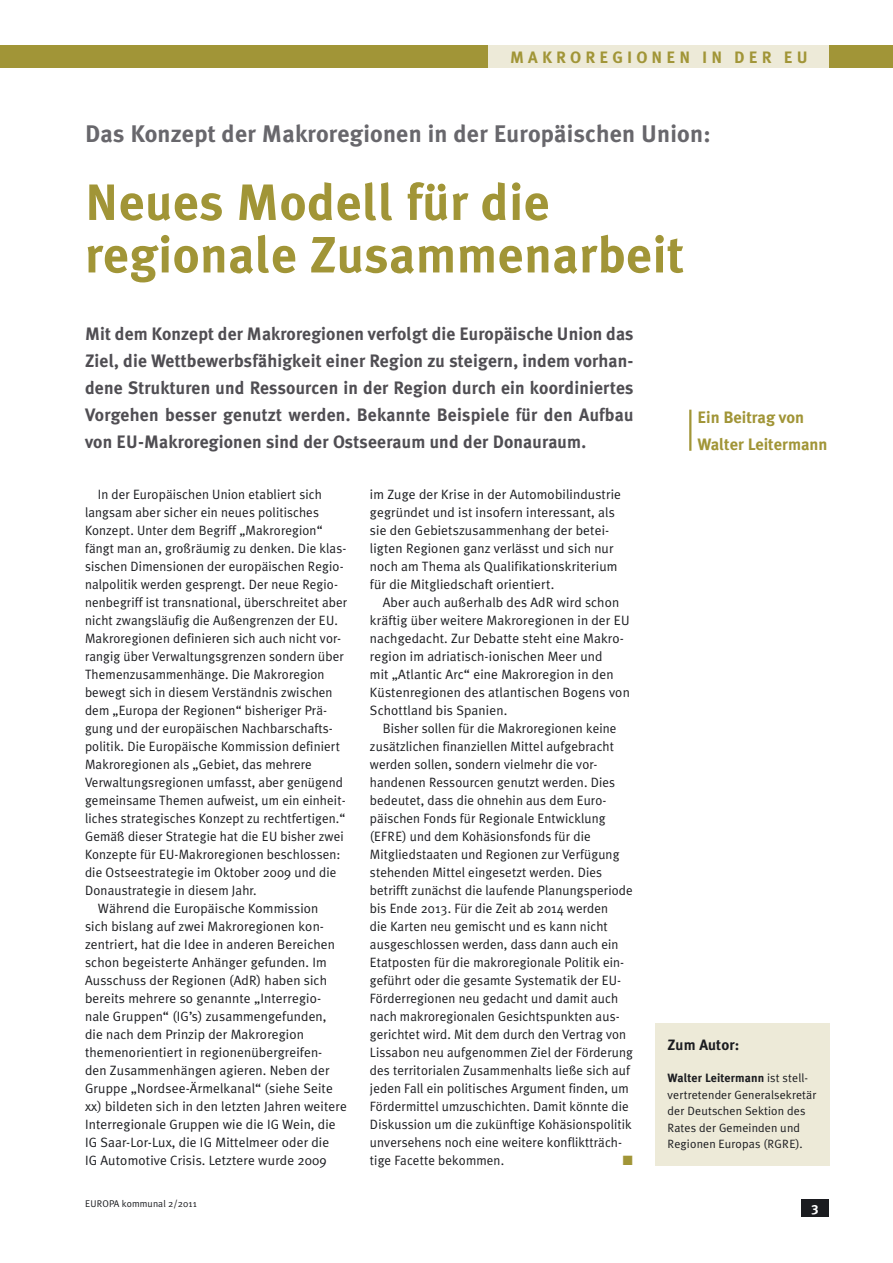
<style>
.page{position:relative;width:893px;height:1263px;background:#fff}
.page>*{position:absolute;margin:0;border:0;box-sizing:border-box;transform-origin:0 0}
.Headline_1{font:700 51px/52.5px "Meta Plus";letter-spacing:.01em;color:#a19537}
.Headline_1___Oberzei{font:700 24px "Meta Plus";letter-spacing:.01em;color:#68676c}
.Intro_groß{font:700 18px/27px "Meta Plus";letter-spacing:.01em;color:#504e53;text-align:justify}
.t1{font:700 16.5px "Meta Plus";color:#a19537}
.t2{font:700 16.5px "Meta Plus";letter-spacing:.25em;color:#a19537}
.Autorenkasten_-_fett{font:700 15px "Meta Plus";color:#1b1c20}
.Fließtext{font:13.5px/18px "Meta Plus Normal";letter-spacing:.01em;color:#1b1c20}
.Fließtext-2{font:13.5px "Zapf Dingbats ITC";color:#a19537}
.t3{font:700 13.5px "Meta Plus";color:#fff}
.Autorenkasten_-_Text{font:12px/16.5px "Meta Plus Normal";letter-spacing:.01em;color:#1b1c20}
.t4{font:9.75px "Meta Plus Normal";letter-spacing:.01em;color:#1b1c20}
.s1{font-family:"Meta Plus";font-weight:700}
</style>
<div class="page">
<div style="left:0;top:46px;width:893px;height:22px;background:#a19537"></div>
<div style="left:489px;top:46px;width:340px;height:22px;background:#edead8"></div>
<div style="left:655px;top:1023px;width:174px;height:142px;background:#edead8"></div>
<hr style="left:689px;top:410px;width:2px;height:41px;background:#a19537">
<div style="left:801px;top:1199px;width:28px;height:17px;background:#1b1c20"></div>
<p class="t2" style="left:510px;top:48px;width:101px">Makroregi</p>
<p class="t1" style="left:636px;top:48px;width:29px">onen</p>
<p class="t1" style="left:702px;top:48px;width:10px">in</p>
<p class="t1" style="left:734px;top:48px;width:72px">de r EU</p>
<p class="Headline_1___Oberzei" style="left:85px;top:120px;width:627px">Das Konzept der Makroregionen in der Europäischen U nion:</p>
<p class="Headline_1" style="left:85px;top:176px;width:600px">Neues Modell für die regionale Zusammenarbeit</p>
<p class="Intro_groß" style="left:85px;top:320px;width:550px">Mit dem Konzept der Makroregionen verfolgt die Europäische U nion das Ziel, die Wettbewerbsfähigkeit einer Region zu steigern, indem vorhan&shy;dene Strukturen und Ressourcen in der Region durch ein koordiniertes Vorgehen besser genutzt werden. Bekannte Beispiele für den Aufbau von EU -Makroregionen sind der Ostseeraum und der Donauraum.</p>
<p class="Fließtext" style="left:85px;top:485px;width:264px;text-indent:13px">In der Europäischen Union etabliert sich langsam aber sicher ein neues politisches Konzept. Unter dem Begriff „Makroregion“ fängt man an, großräumig zu denken. Die klas&shy;sischen Dimensionen der europäischen Regio&shy;nalpolitik werden gesprengt. Der neue Regio&shy;nenbegriff ist transnational, überschreitet aber nicht zwangsläufig die Außengrenzen der EU.<br>Makroregionen definieren sich auch nicht vor&shy;rangig über Verwaltungsgrenzen sondern über Themenzusammenhänge. Die Makroregion bewegt sich in diesem Verständnis zwischen dem „Europa der Regionen“ bisheriger Prä&shy;gung und der europäischen Nachbarschafts&shy;politik. Die Europäische Kommission definiert Makroregionen als „Gebiet, das mehrere Verwaltungsregionen umfasst, aber genügend gemeinsame Themen aufweist, um ein einheit&shy;liches strategisches Konzept zu rechtfertigen.“ Gemäß dieser Strategie hat die EU bisher zwei Konzepte für EU-Makroregionen beschlossen: die Ostseestrategie im Oktober 2009 und die Donaustrategie in diesem Jahr.</p>
<p class="Fließtext" style="left:85px;top:899px;width:263px;text-indent:13px">Während die Europäische Kommission<br>sich bislang auf zwei Makroregionen kon&shy;zentriert, hat die Idee in anderen Bereichen schon begeisterte Anhänger gefunden. Im Ausschuss der Regionen (AdR) haben sich bereits mehrere so genannte „Interregio&shy;nale Gruppen“ (IG’s) zusammengefunden, die nach dem Prinzip der Makroregion themenorientiert in regionenübergreifen&shy;den Zusammenhängen agieren. Neben der Gruppe „Nordsee-Ärmelkanal“ (siehe Seite xx) bildeten sich in den letzten Jahren weitere Interregionale Gruppen wie die IG Wein, die IG Saar-Lor-Lux, die IG Mittelmeer oder die<br>IG Automotive Crisis. Letztere wurde 2009</p>
<p class="t4" style="left:85px;top:1198px;width:12px">Europa</p>
<p class="t4" style="left:122px;top:1198px;width:76px">kommunal 2/2011</p>
<p class="Fließtext" style="left:370px;top:485px;width:253px">im Zuge der Krise in der Automobilindustrie gegründet und ist insofern interessant, als sie den Gebietszusammenhang der betei&shy;ligten Regionen ganz verlässt und sich nur noch am Thema als Qualifikationskriterium für die Mitgliedschaft orientiert.</p>
<p class="Fließtext" style="left:370px;top:593px;width:261px;text-indent:13px">Aber auch außerhalb des AdR wird schon kräftig über weitere Makroregionen in der EU nachgedacht. Zur Debatte steht eine Makro&shy;region im adriatisch-ionischen Meer und<br>mit „Atlantic Arc“ eine Makroregion in den Küstenregionen des atlantischen Bogens von Schottland bis Spanien.</p>
<p class="Fließtext" style="left:370px;top:719px;width:265px;text-indent:13px">Bisher sollen für die Makroregionen keine zusätzlichen finanziellen Mittel aufgebracht werden sollen, sondern vielmehr die vor&shy;handenen Ressourcen genutzt werden. Dies bedeutet, dass die ohnehin aus dem Euro&shy;päischen Fonds für Regionale Entwicklung (EFRE) und dem Kohäsionsfonds für die Mitgliedstaaten und Regionen zur Verfügung stehenden Mittel eingesetzt werden. Dies betrifft zunächst die laufende Planungsperiode bis Ende 2013. Für die Zeit ab 2014 werden<br>die Karten neu gemischt und es kann nicht ausgeschlossen werden, dass dann auch ein Etatposten für die makroregionale Politik ein&shy;geführt oder die gesamte Systematik der EU-Förderregionen neu gedacht und damit auch nach makroregionalen Gesichtspunkten aus&shy;gerichtet wird. Mit dem durch den Vertrag von Lissabon neu aufgenommen Ziel der Förderung des territorialen Zusammenhalts ließe sich auf jeden Fall ein politisches Argument finden, um Fördermittel umzuschichten. Damit könnte die Diskussion um die zukünftige Kohäsionspolitik unversehens noch eine weitere konfliktträch&shy;tige Facette bekommen.</p>
<p class="Fließtext-2" style="left:623px;top:1154px;width:11px">■</p>
<p class="t1" style="left:697px;top:407px;width:108px">Ein Beitrag von</p>
<p class="t1" style="left:697px;top:434px;width:132px">Walter Leitermann</p>
<p class="Autorenkasten_-_fett" style="left:668px;top:1036px;width:73px">Zum Autor:</p>
<p class="Autorenkasten_-_Text" style="left:668px;top:1070px;width:150px"><span class="s1">Walter Leitermann</span> ist stell&shy;vertretender Generalsekretär der Deutschen Sektion des<br>Rates der Gemeinden und<br>Regionen Europas (RGRE).</p>
<p class="t3" style="left:812px;top:1199px;width:8px">3</p>
</div>
